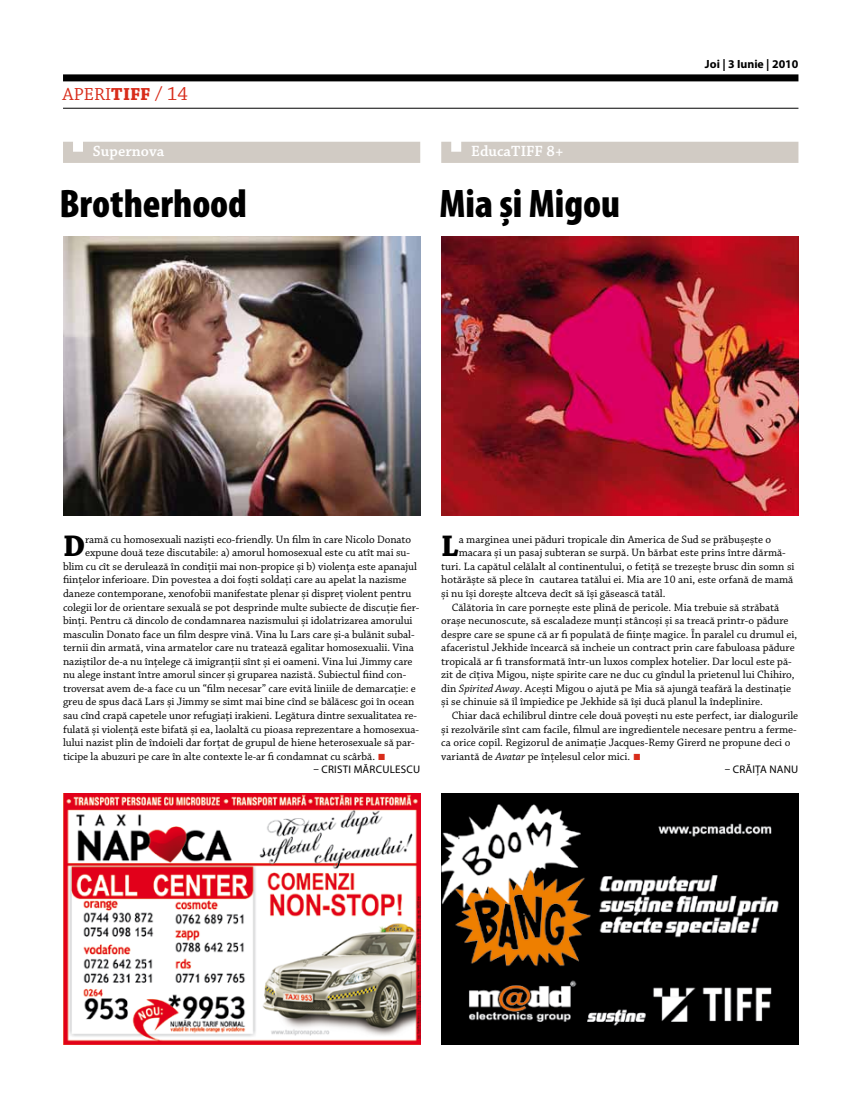
<style>
.page{position:relative;width:851px;height:1099px;background:#fff}
.page>*{position:absolute;margin:0;border:0;box-sizing:border-box;transform-origin:0 0}
.t1{font:900 condensed 40px "Myriad Pro";color:#000}
.t2{font:700 31.38px "Chaparral Pro";color:#000}
.t3{font:18.38px "Chaparral Pro";letter-spacing:.005em;color:#d82c1a}
.t4{font:600 15.62px "Chaparral Pro";color:#fff}
.t5{font:700 11.88px "Myriad Pro";color:#000}
.t6{font:11.25px "Chaparral Pro";letter-spacing:-.005em;color:#000}
.t7{font:11px "Myriad Pro";letter-spacing:.02em;color:#000}
.s1{font-weight:700}
.s2{font-size:20px}
.s3{font-family:"Klavika";font-size:12.5px;color:#d82c1a}
.s4{font-style:italic}
</style>
<div class="page">
<div style="left:63px;top:74px;width:735px;height:7px;background:#000"></div>
<hr style="left:63px;top:108px;width:735px;height:1px;background:#000">
<img style="left:63px;top:793px;width:357px;height:251px">
<div style="left:441px;top:142px;width:357px;height:21px;background:#d1cbc4"></div>
<div style="left:441px;top:793px;width:357px;height:251px;background:#000"></div>
<img style="left:441px;top:804px;width:338px;height:222px">
<img style="left:441px;top:237px;width:357px;height:278px">
<div style="left:63px;top:142px;width:357px;height:21px;background:#d1cbc4"></div>
<img style="left:63px;top:237px;width:357px;height:278px">
<h3 class="t3" style="left:63px;top:84px;width:127px">APERI<span class="s1">TIFF</span> <span class="s2">/ 14</span></h3>
<h3 class="t4" style="left:93px;top:142px;width:73px">Supernova</h3>
<h1 class="t1" style="left:59px;top:178px;width:189px">Brotherhood</h1>
<h3 class="t4" style="left:471px;top:142px;width:94px">EducaTIFF 8+</h3>
<h1 class="t1" style="left:439px;top:178px;width:182px">Mia și Migou</h1>
<p class="t5" style="left:704px;top:56px;width:95px">Joi | 3 Iunie | 2010</p>
<h2 class="t2" style="left:63px;top:528px;width:24px">D</h2>
<p class="t6" style="left:85px;top:533px;width:327px">ramă cu homosexuali nazişti eco-friendly. Un film în care Nicolo Donato</p>
<p class="t6" style="left:85px;top:546px;width:326px">expune două teze discutabile: a) amorul homosexual este cu atît mai su-</p>
<p class="t6" style="left:63px;top:560px;width:355px">blim cu cît se derulează în condiţii mai non-propice şi b) violenţa este apanajul</p>
<p class="t6" style="left:63px;top:573px;width:345px">fiinţelor inferioare. Din povestea a doi foşti soldaţi care au apelat la nazisme</p>
<p class="t6" style="left:63px;top:587px;width:350px">daneze contemporane, xenofobii manifestate plenar şi dispreţ violent pentru</p>
<p class="t6" style="left:63px;top:600px;width:358px">colegii lor de orientare sexuală se pot desprinde multe subiecte de discuţie fier-</p>
<p class="t6" style="left:63px;top:614px;width:351px">binţi. Pentru că dincolo de condamnarea nazismului şi idolatrizarea amorului</p>
<p class="t6" style="left:63px;top:628px;width:353px">masculin Donato face un film despre vină. Vina lu Lars care şi-a bulănit subal-</p>
<p class="t6" style="left:63px;top:641px;width:352px">ternii din armată, vina armatelor care nu tratează egalitar homosexualii. Vina</p>
<p class="t6" style="left:63px;top:655px;width:351px">naziştilor de-a nu înţelege că imigranţii sînt şi ei oameni. Vina lui Jimmy care</p>
<p class="t6" style="left:63px;top:668px;width:344px">nu alege instant între amorul sincer şi gruparea nazistă. Subiectul fiind con-</p>
<p class="t6" style="left:63px;top:682px;width:354px">troversat avem de-a face cu un “film necesar” care evită liniile de demarcaţie: e</p>
<p class="t6" style="left:63px;top:695px;width:353px">greu de spus dacă Lars şi Jimmy se simt mai bine cînd se bălăcesc goi în ocean</p>
<p class="t6" style="left:63px;top:709px;width:355px">sau cînd crapă capetele unor refugiaţi irakieni. Legătura dintre sexualitatea re-</p>
<p class="t6" style="left:63px;top:722px;width:357px">fulată şi violenţă este bifată şi ea, laolaltă cu pioasa reprezentare a homosexua-</p>
<p class="t6" style="left:63px;top:736px;width:353px">lului nazist plin de îndoieli dar forţat de grupul de hiene heterosexuale să par-</p>
<p class="t6" style="left:63px;top:750px;width:324px">ticipe la abuzuri pe care în alte contexte le-ar fi condamnat cu scârbă. <span class="s3">•</span></p>
<p class="t7" style="left:313px;top:763px;width:20px">– CRISTI</p>
<p class="t7" style="left:353px;top:763px;width:24px">MĂRCULESCU</p>
<h2 class="t2" style="left:441px;top:528px;width:19px">L</h2>
<p class="t6" style="left:458px;top:533px;width:314px">a marginea unei păduri tropicale din America de Sud se prăbușește o</p>
<p class="t6" style="left:458px;top:546px;width:328px">macara și un pasaj subteran se surpă. Un bărbat este prins între dărmă-</p>
<p class="t6" style="left:441px;top:560px;width:355px">turi. La capătul celălalt al continentului, o fetiță se trezește brusc din somn si</p>
<p class="t6" style="left:441px;top:573px;width:353px">hotărăște să plece în cautarea tatălui ei. Mia are 10 ani, este orfană de mamă</p>
<p class="t6" style="left:441px;top:587px;width:226px">și nu își dorește altceva decît să își găsească tatăl.</p>
<p class="t6" style="left:452px;top:600px;width:329px">Călătoria în care pornește este plină de pericole. Mia trebuie să străbată</p>
<p class="t6" style="left:441px;top:614px;width:349px">orașe necunoscute, să escaladeze munți stâncoși și sa treacă printr-o pădure</p>
<p class="t6" style="left:441px;top:628px;width:357px">despre care se spune că ar fi populată de ființe magice. În paralel cu drumul ei,</p>
<p class="t6" style="left:441px;top:641px;width:355px">afaceristul Jekhide încearcă să incheie un contract prin care fabuloasa pădure</p>
<p class="t6" style="left:441px;top:655px;width:352px">tropicală ar fi transformată într-un luxos complex hotelier. Dar locul este pă-</p>
<p class="t6" style="left:441px;top:668px;width:355px">zit de cîțiva Migou, niște spirite care ne duc cu gîndul la prietenul lui Chihiro,</p>
<p class="t6" style="left:441px;top:682px;width:351px">din <span class="s4">Spirited Away</span>. Acești Migou o ajută pe Mia să ajungă teafără la destinație</p>
<p class="t6" style="left:441px;top:695px;width:323px">și se chinuie să îl împiedice pe Jekhide să își ducă planul la îndeplinire.</p>
<p class="t6" style="left:452px;top:709px;width:348px">Chiar dacă echilibrul dintre cele două povești nu este perfect, iar dialogurile</p>
<p class="t6" style="left:441px;top:722px;width:357px">și rezolvările sînt cam facile, filmul are ingredientele necesare pentru a ferme-</p>
<p class="t6" style="left:441px;top:736px;width:350px">ca orice copil. Regizorul de animație Jacques-Remy Girerd ne propune deci o</p>
<p class="t6" style="left:441px;top:750px;width:201px">variantă de <span class="s4">Avatar</span> pe înțelesul celor mici. <span class="s3">•</span></p>
<p class="t7" style="left:724px;top:763px;width:60px">– CRĂIȚA NANU</p>
</div>
